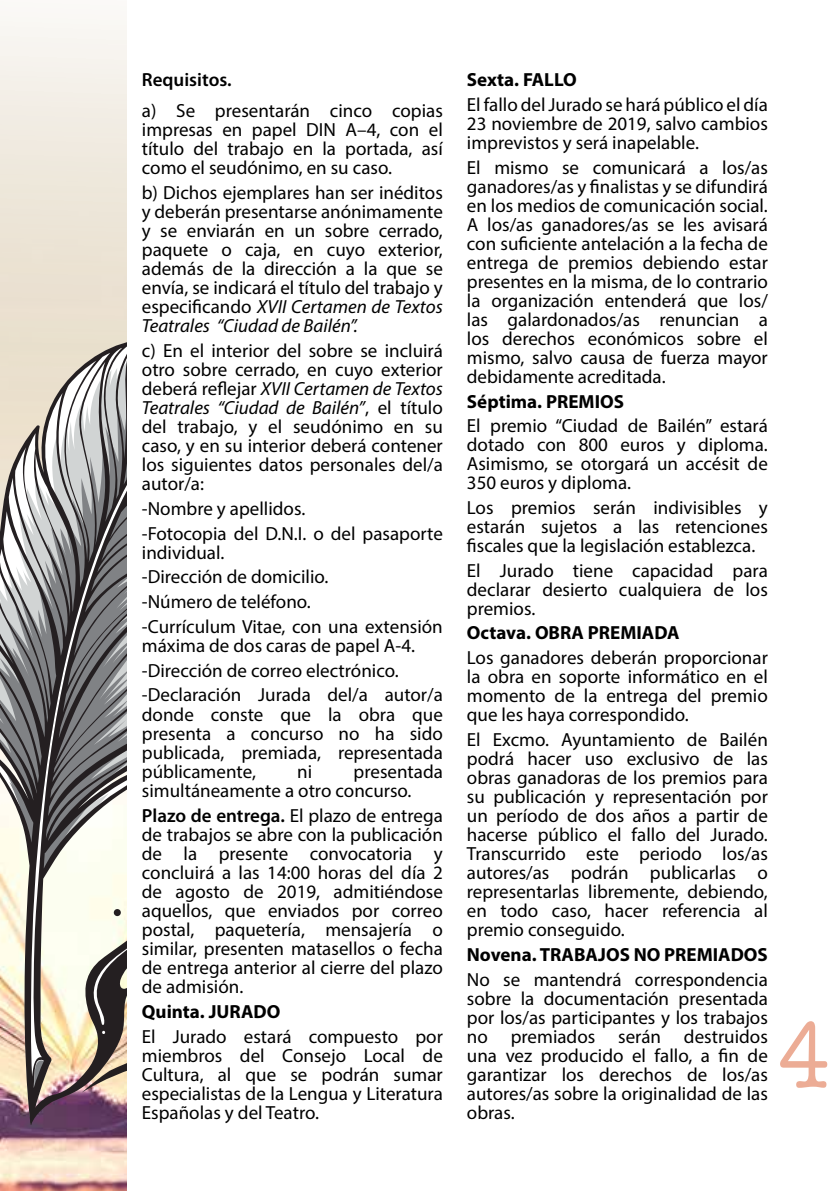
<style>
.page{position:relative;width:840px;height:1191px;background:#fff}
.page>*{position:absolute;margin:0;border:0;box-sizing:border-box;transform-origin:0 0}
.t1{font:96px "American Typewriter";color:#ecac95;scale:.83 1}
.t2{font:19px/19px "Myriad Pro";color:#000;text-align:justify}
.t3{font:700 19px "Myriad Pro";color:#000}
.t4{font:600 19px "Myriad Pro";color:#000}
.s1{font-style:italic}
.s2{font-weight:600}
</style>
<div class="page">
<img style="left:0;top:16px;width:126px;height:1175px">
<svg style="left:0;top:147px;width:126px;height:981px;background:#b1ada7"></svg>
<svg style="left:26px;top:841px;width:100px;height:283px"></svg>
<p class="t4" style="left:142px;top:68px;width:91px">Requisitos.</p>
<p class="t2" style="left:142px;top:100px;width:302px">a) Se presentarán cinco copias impresas en papel DIN A–4, con el título del trabajo en la portada, así como el seudónimo, en su caso.</p>
<p class="t2" style="left:142px;top:182px;width:302px">b) Dichos ejemplares han ser inéditos y deberán presentarse anónimamente y se enviarán en un sobre cerrado, paquete o caja, en cuyo exterior, además de la dirección a la que se envía, se indicará el título del trabajo y especificando <span class="s1">XVII Certamen de Textos Teatrales “Ciudad de Bailén”.</span></p>
<p class="t2" style="left:142px;top:340px;width:302px">c) En el interior del sobre se incluirá otro sobre cerrado, en cuyo exterior deberá reflejar <span class="s1">XVII Certamen de Textos Teatrales “Ciudad de Bailén”</span>, el título del trabajo, y el seudónimo en su caso, y en su interior deberá contener los siguientes datos personales del/a autor/a:</p>
<p class="t2" style="left:142px;top:496px;width:302px;line-height:24.8px">-Nombre y apellidos.<br>-Fotocopia del D.N.I. o del pasaporte</p>
<p class="t2" style="left:142px;top:539px;width:302px;line-height:24.8px;text-align:left">individual.<br>-Dirección de domicilio.<br>-Número de teléfono.<br>-Currículum Vitae, con una extensión</p>
<p class="t2" style="left:142px;top:633px;width:302px;line-height:24.8px;text-align:left">máxima de dos caras de papel A-4. -Dirección de correo electrónico. -Declaración Jurada del/a autor/a</p>
<p class="t2" style="left:142px;top:704px;width:302px">donde conste que la obra que presenta a concurso no ha sido publicada, premiada, representada públicamente,</p>
<p class="t2" style="left:142px;top:761px;width:302px;text-indent:211px">presentada simultáneamente a otro concurso.</p>
<p class="t2" style="left:142px;top:805px;width:302px"><span class="s2">Plazo de entrega.</span> El plazo de entrega de trabajos se abre con la publicación de la presente convocatoria y concluirá a las 14:00 horas del día 2 de agosto de 2019, admitiéndose aquellos, que enviados por correo postal, paquetería, mensajería o similar, presenten matasellos o fecha de entrega anterior al cierre del plazo de admisión.</p>
<p class="t3" style="left:142px;top:999px;width:140px">Quinta. JURADO</p>
<p class="t2" style="left:142px;top:1026px;width:302px">El Jurado estará compuesto por miembros del Consejo Local de Cultura, al que se podrán sumar especialistas de la Lengua y Literatura Españolas y del Teatro.</p>
<p class="t2" style="left:297px;top:761px;width:16px">ni</p>
<p class="t3" style="left:466px;top:67px;width:111px">Sexta. FALLO</p>
<p class="t2" style="left:466px;top:95px;width:302px">El fallo del Jurado se hará público el día 23 noviembre de 2019, salvo cambios imprevistos y será inapelable.</p>
<p class="t2" style="left:466px;top:157px;width:302px">El mismo se comunicará a los/as ganadores/as y finalistas y se difundirá en los medios de comunicación social.<br>A los/as ganadores/as se les avisará con suficiente antelación a la fecha de entrega de premios debiendo estar presentes en la misma, de lo contrario la organización entenderá que los/ las galardonados/as renuncian a los derechos económicos sobre el mismo, salvo causa de fuerza mayor debidamente acreditada.</p>
<p class="t3" style="left:466px;top:389px;width:158px">Séptima. PREMIOS</p>
<p class="t2" style="left:466px;top:416px;width:302px">El premio “Ciudad de Bailén” estará dotado con 800 euros y diploma.<br>Asimismo, se otorgará un accésit de 350 euros y diploma.</p>
<p class="t2" style="left:466px;top:498px;width:302px">Los premios serán indivisibles y estarán sujetos a las retenciones fiscales que la legislación establezca.</p>
<p class="t2" style="left:466px;top:560px;width:302px">El Jurado tiene capacidad para declarar desierto cualquiera de los premios.</p>
<p class="t3" style="left:466px;top:620px;width:214px">Octava. OBRA PREMIADA</p>
<p class="t2" style="left:466px;top:648px;width:302px">Los ganadores deberán proporcionar la obra en soporte informático en el momento de la entrega del premio que les haya correspondido.</p>
<p class="t2" style="left:466px;top:729px;width:302px">El Excmo. Ayuntamiento de Bailén podrá hacer uso exclusivo de las obras ganadoras de los premios para su publicación y representación por un período de dos años a partir de hacerse público el fallo del Jurado.<br>Transcurrido este periodo los/as autores/as podrán publicarlas o representarlas libremente, debiendo, en todo caso, hacer referencia al premio conseguido.</p>
<p class="t3" style="left:466px;top:942px;width:302px">Novena. TRABAJOS NO PREMIADOS</p>
<p class="t2" style="left:466px;top:969px;width:302px">No se mantendrá correspondencia sobre la documentación presentada por los/as participantes y los trabajos no premiados serán destruidos una vez producido el fallo, a fin de garantizar los derechos de los/as autores/as sobre la originalidad de las obras.</p>
<h1 class="t1" style="left:778px;top:982px;width:63px">4</h1>
</div>
